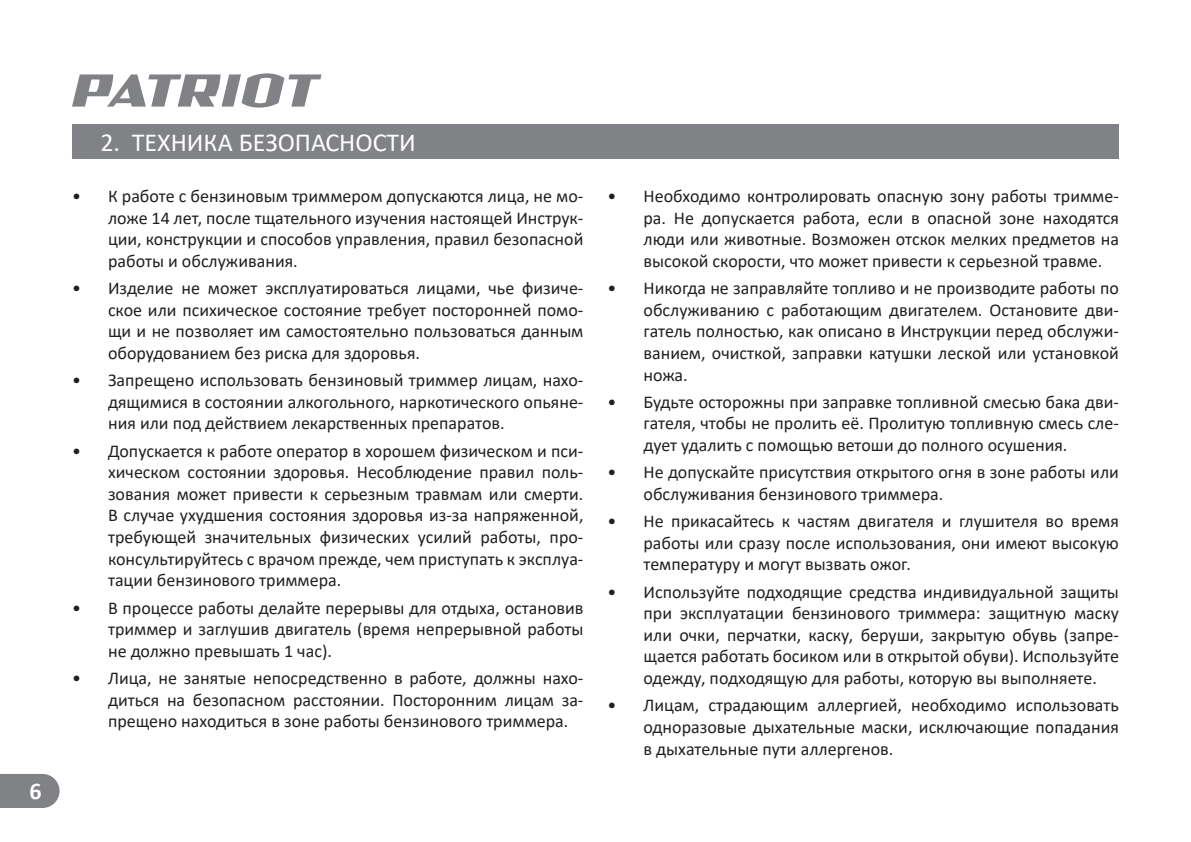
<style>
.page{position:relative;width:1191px;height:842px;background:#fff}
.page>*{position:absolute;margin:0;border:0;box-sizing:border-box;transform-origin:0 0}
.t1{font:26px "Calibri";color:#fff}
.t2{font:700 24px "Calibri";color:#fff}
.t3{font:18px/21.6px "Calibri";color:#231f20;text-align:justify}
</style>
<div class="page">
<svg style="left:72px;top:73px;width:249px;height:35px"></svg>
<div style="left:72px;top:124px;width:1047px;height:34px;background:#808285"></div>
<svg style="left:0;top:774px;width:60px;height:34px;background:#888a8d"></svg>
<h2 class="t2" style="left:29px;top:774px;width:14px">6</h2>
<h1 class="t1" style="left:100px;top:124px;width:317px">2. ТЕХНИКА БЕЗОПАСНОСТИ</h1>
<p class="t3" style="left:108px;top:185px;width:477px;text-indent:-36px">• К работе с бензиновым триммером допускаются лица, не мо&shy;ложе 14 лет, после тщательного изучения настоящей Инструк&shy;ции, конструкции и способов управления, правил безопасной работы и обслуживания.</p>
<p class="t3" style="left:108px;top:277px;width:477px;text-indent:-36px">• Изделие не может эксплуатироваться лицами, чье физиче&shy;ское или психическое состояние требует посторонней помо&shy;щи и не позволяет им самостоятельно пользоваться данным оборудованием без риска для здоровья.</p>
<p class="t3" style="left:108px;top:369px;width:477px;text-indent:-36px">• Запрещено использовать бензиновый триммер лицам, нахо&shy;дящимися в состоянии алкогольного, наркотического опьяне&shy;ния или под действием лекарственных препаратов.</p>
<p class="t3" style="left:108px;top:439px;width:477px;text-indent:-36px">• Допускается к работе оператор в хорошем физическом и пси&shy;хическом состоянии здоровья. Несоблюдение правил поль&shy;зования может привести к серьезным травмам или смерти.<br>В случае ухудшения состояния здоровья из-за напряженной, требующей значительных физических усилий работы, про&shy;консультируйтесь с врачом прежде, чем приступать к эксплуа&shy;тации бензинового триммера.</p>
<p class="t3" style="left:108px;top:596px;width:477px;text-indent:-36px">• В процессе работы делайте перерывы для отдыха, остановив триммер и заглушив двигатель (время непрерывной работы не должно превышать 1 час).</p>
<p class="t3" style="left:108px;top:667px;width:477px;text-indent:-36px">• Лица, не занятые непосредственно в работе, должны нахо&shy;диться на безопасном расстоянии. Посторонним лицам за&shy;прещено находиться в зоне работы бензинового триммера.</p>
<p class="t3" style="left:643px;top:185px;width:477px;text-indent:-36px">• Необходимо контролировать опасную зону работы тримме&shy;ра. Не допускается работа, если в опасной зоне находятся люди или животные. Возможен отскок мелких предметов на высокой скорости, что может привести к серьезной травме.</p>
<p class="t3" style="left:643px;top:277px;width:477px;text-indent:-36px">• Никогда не заправляйте топливо и не производите работы по обслуживанию с работающим двигателем. Остановите дви&shy;гатель полностью, как описано в Инструкции перед обслужи&shy;ванием, очисткой, заправки катушки леской или установкой ножа.</p>
<p class="t3" style="left:643px;top:391px;width:477px;text-indent:-36px">• Будьте осторожны при заправке топливной смесью бака дви&shy;гателя, чтобы не пролить её. Пролитую топливную смесь сле&shy;дует удалить с помощью ветоши до полного осушения.</p>
<p class="t3" style="left:643px;top:461px;width:477px;text-indent:-36px">• Не допускайте присутствия открытого огня в зоне работы или обслуживания бензинового триммера.</p>
<p class="t3" style="left:643px;top:510px;width:477px;text-indent:-36px">• Не прикасайтесь к частям двигателя и глушителя во время работы или сразу после использования, они имеют высокую температуру и могут вызвать ожог.</p>
<p class="t3" style="left:643px;top:580px;width:477px;text-indent:-36px">• Используйте подходящие средства индивидуальной защиты при эксплуатации бензинового триммера: защитную маску или очки, перчатки, каску, беруши, закрытую обувь (запре&shy;щается работать босиком или в открытой обуви). Используйте одежду, подходящую для работы, которую вы выполняете.</p>
<p class="t3" style="left:643px;top:694px;width:477px;text-indent:-36px">• Лицам, страдающим аллергией, необходимо использовать одноразовые дыхательные маски, исключающие попадания в дыхательные пути аллергенов.</p>
</div>
